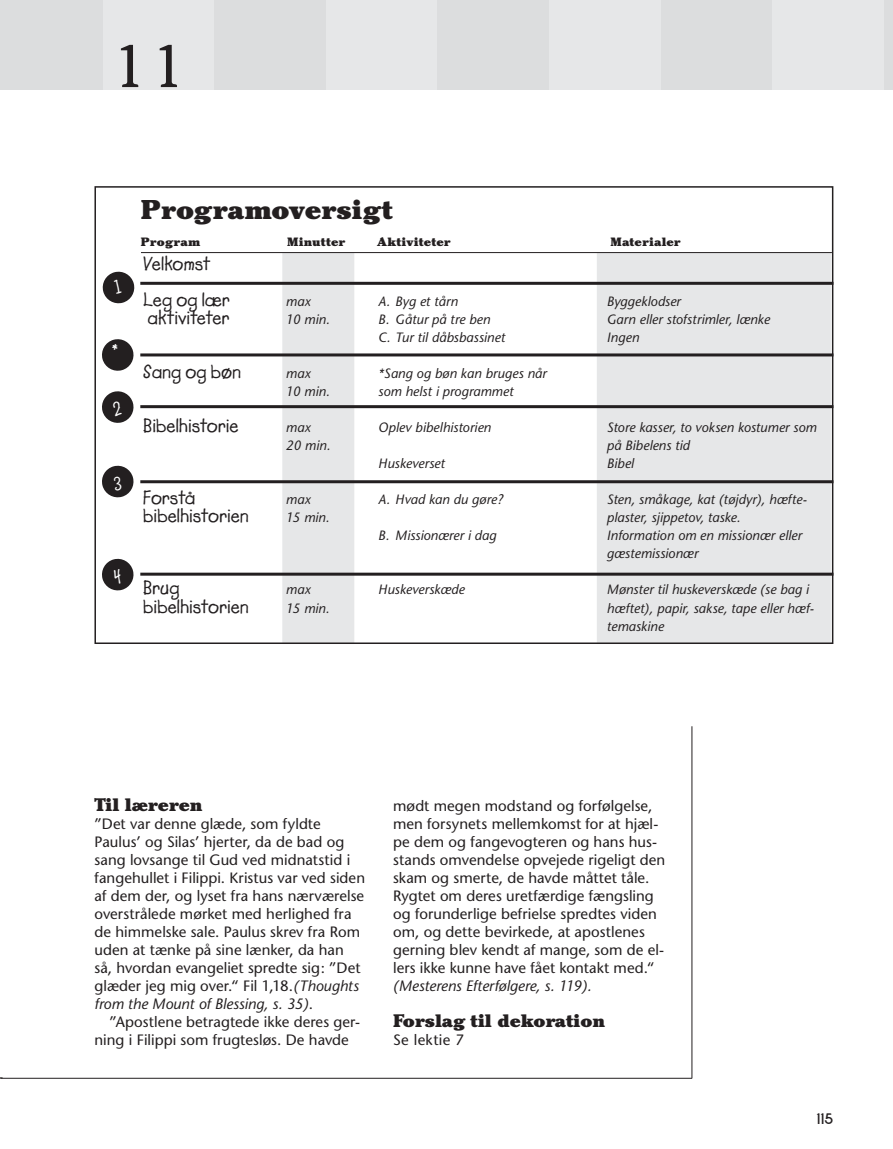
<style>
.page{position:relative;width:893px;height:1149px;background:#fff}
.page>*{position:absolute;margin:0;border:0;box-sizing:border-box;transform-origin:0 0}
.t1{font:60px "Cheltenham";color:#231f20}
.t2{font:900 27px "Cheltenham";letter-spacing:-.005em;color:#231f20}
.t3{font:700 19.5px/18px "Lemonade";letter-spacing:-.005em;color:#231f20}
.t4{font:900 18px "Cheltenham";color:#231f20}
.t5{font:15px/18px "Stone Sans";color:#231f20}
.t6{font:italic 15px "Stone Sans";letter-spacing:-.005em;color:#231f20}
.t7{font:15px "Stone Sans";letter-spacing:.02em;color:#231f20}
.t8{font:700 15px "JM New Garden";color:#231f20}
.t9{font:italic 13.5px/18px "Stone Sans";color:#231f20}
.t10{font:900 12px "Cheltenham";letter-spacing:.01em;color:#231f20}
.s1{font-style:italic}
</style>
<div class="page">
<div style="left:0;top:0;width:103px;height:90px;background:#dcddde"></div>
<div style="left:103px;top:0;width:112px;height:90px;background:#e6e7e8"></div>
<div style="left:215px;top:0;width:111px;height:90px;background:#dcddde"></div>
<div style="left:326px;top:0;width:112px;height:90px;background:#e6e7e8"></div>
<div style="left:438px;top:0;width:111px;height:90px;background:#dcddde"></div>
<div style="left:549px;top:0;width:112px;height:90px;background:#e6e7e8"></div>
<div style="left:661px;top:0;width:111px;height:90px;background:#dcddde"></div>
<div style="left:772px;top:0;width:112px;height:90px;background:#e6e7e8"></div>
<div style="left:884px;top:0;width:9px;height:90px;background:#dcddde"></div>
<hr style="left:0;top:1077px;width:692px;height:1px;background:#231f20">
<div style="left:282px;top:253px;width:72px;height:390px;background:#e6e7e8"></div>
<div style="left:597px;top:253px;width:234px;height:390px;background:#e6e7e8"></div>
<hr style="left:692px;top:726px;width:1px;height:352px;background:#231f20">
<hr style="left:140px;top:282px;width:693px;height:3px;background:#231f20">
<hr style="left:140px;top:353px;width:693px;height:3px;background:#231f20">
<hr style="left:140px;top:405px;width:693px;height:3px;background:#231f20">
<hr style="left:140px;top:480px;width:693px;height:3px;background:#231f20">
<hr style="left:140px;top:572px;width:693px;height:3px;background:#231f20">
<hr style="left:141px;top:252px;width:691px;height:1px;background:#231f20">
<div style="left:94px;top:186px;width:739px;height:457px;border:2px solid #231f20"></div>
<svg style="left:102px;top:271px;width:33px;height:33px"></svg>
<svg style="left:102px;top:339px;width:32px;height:32px"></svg>
<svg style="left:102px;top:391px;width:32px;height:32px"></svg>
<svg style="left:102px;top:465px;width:32px;height:33px"></svg>
<svg style="left:102px;top:558px;width:32px;height:33px"></svg>
<h1 class="t1" style="left:114px;top:44px;width:71px">11</h1>
<h2 class="t2" style="left:141px;top:200px;width:253px">Programoversigt</h2>
<p class="t10" style="left:141px;top:238px;width:61px">Program</p>
<p class="t10" style="left:287px;top:238px;width:59px">Minutter</p>
<p class="t10" style="left:377px;top:238px;width:75px">Aktiviteter</p>
<p class="t10" style="left:610px;top:238px;width:72px">Materialer</p>
<h3 class="t3" style="left:143px;top:249px;width:88px;line-height:36px">Velkomst<br>Leg og lær</h3>
<h3 class="t3" style="left:147px;top:312px;width:84px">aktiviteter</h3>
<h3 class="t3" style="left:143px;top:366px;width:99px">Sang og bøn</h3>
<h3 class="t3" style="left:143px;top:420px;width:97px">Bibelhistorie</h3>
<h3 class="t3" style="left:143px;top:492px;width:107px">Forstå bibelhistorien</h3>
<h3 class="t3" style="left:143px;top:582px;width:107px">Brug bibelhistorien</h3>
<p class="t9" style="left:286px;top:294px;width:45px">max<br>10 min.</p>
<p class="t9" style="left:286px;top:366px;width:45px">max<br>10 min.</p>
<p class="t9" style="left:286px;top:420px;width:46px">max<br>20 min.</p>
<p class="t9" style="left:286px;top:492px;width:45px">max<br>15 min.</p>
<p class="t9" style="left:286px;top:582px;width:45px">max<br>15 min.</p>
<p class="t9" style="left:378px;top:294px;width:128px">A. Byg et tårn<br>B. Gåtur på tre ben<br>C. Tur til dåbsbassinet</p>
<p class="t9" style="left:378px;top:366px;width:170px">*Sang og bøn kan bruges når som helst i programmet</p>
<p class="t9" style="left:378px;top:420px;width:114px">Oplev bibelhistorien</p>
<p class="t9" style="left:378px;top:456px;width:68px">Huskeverset</p>
<p class="t9" style="left:378px;top:492px;width:127px">A. Hvad kan du gøre?</p>
<p class="t9" style="left:378px;top:528px;width:120px">B. Missionærer i dag</p>
<p class="t9" style="left:378px;top:582px;width:88px">Huskeverskæde</p>
<p class="t9" style="left:607px;top:294px;width:165px">Byggeklodser<br>Garn eller stofstrimler, lænke<br>Ingen</p>
<p class="t9" style="left:607px;top:420px;width:211px">Store kasser, to voksen kostumer som på Bibelens tid<br>Bibel</p>
<p class="t9" style="left:607px;top:492px;width:201px">Sten, småkage, kat (tøjdyr), hæfte&shy;plaster, sjippetov, taske.<br>Information om en missionær eller gæstemissionær</p>
<p class="t9" style="left:607px;top:582px;width:209px">Mønster til huskeverskæde (se bag i hæftet), papir, sakse, tape eller hæf&shy;temaskine</p>
<p class="t4" style="left:94px;top:797px;width:109px">Til læreren</p>
<p class="t5" style="left:94px;top:815px;width:272px">”Det var denne glæde, som fyldte Paulus’ og Silas’ hjerter, da de bad og sang lovsange til Gud ved midnatstid i fangehullet i Filippi. Kristus var ved siden af dem der, og lyset fra hans nærværelse overstrålede mørket med herlighed fra de himmelske sale. Paulus skrev fra Rom uden at tænke på sine lænker, da han så, hvordan evangeliet spredte sig: ”Det glæder jeg mig over.“ Fil 1,18.<span class="s1">(Thoughts from the Mount of Blessing, s. 35)</span>.</p>
<p class="t5" style="left:94px;top:1013px;width:267px;text-indent:15px">”Apostlene betragtede ikke deres ger&shy;ning i Filippi som frugtesløs. De havde</p>
<p class="t5" style="left:393px;top:797px;width:274px">mødt megen modstand og forfølgelse, men forsynets mellemkomst for at hjæl&shy;pe dem og fangevogteren og hans hus&shy;stands omvendelse opvejede rigeligt den skam og smerte, de havde måttet tåle.<br>Rygtet om deres uretfærdige fængsling og forunderlige befrielse spredtes viden om, og dette bevirkede, at apostlenes gerning blev kendt af mange, som de el&shy;lers ikke kunne have fået kontakt med.“</p>
<p class="t6" style="left:393px;top:979px;width:200px">(Mesterens Efterfølgere, s. 119).</p>
<p class="t4" style="left:393px;top:1013px;width:214px">Forslag til dekoration</p>
<p class="t7" style="left:393px;top:1033px;width:72px">Se lektie 7</p>
<p class="t8" style="left:816px;top:1113px;width:18px">115</p>
</div>
